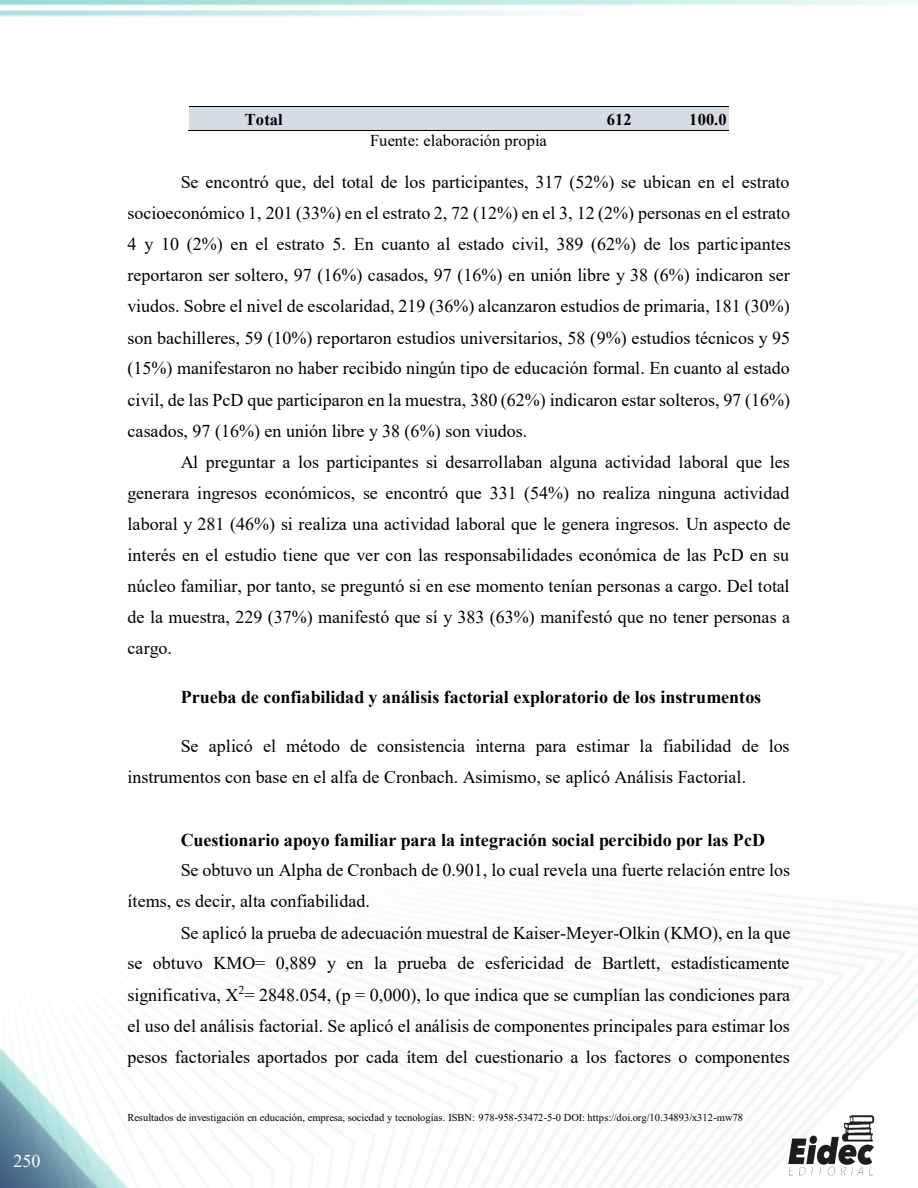
<style>
.page{position:relative;width:918px;height:1188px;background:#fff}
.page>*{position:absolute;margin:0;border:0;box-sizing:border-box;transform-origin:0 0}
.t1{font:18px/31px "Times New Roman";color:#000;text-align:justify}
.t2{font:700 18px "Times New Roman";color:#000}
.t3{font:18px "Times New Roman";color:#fff}
.t4{font:16.5px "Times New Roman";letter-spacing:-.005em;color:#000}
.t5{font:700 16.5px "Times New Roman";letter-spacing:.01em;color:#000}
.t6{font:10.5px "Times New Roman";letter-spacing:.005em;color:#000}
</style>
<div class="page">
<img style="left:0;top:0;width:918px;height:1188px">
<img style="left:776px;top:1094px;width:109px;height:94px">
<div style="left:192px;top:109px;width:357px;height:19px;background:#d5dce4"></div>
<div style="left:552px;top:107px;width:82px;height:24px;background:#d5dce4"></div>
<div style="left:634px;top:107px;width:95px;height:24px;background:#d5dce4"></div>
<hr style="left:189px;top:106px;width:363px;height:1px;background:#000">
<hr style="left:189px;top:107px;width:363px;height:2px;background:#d5dce4">
<hr style="left:552px;top:106px;width:82px;height:1px;background:#000">
<hr style="left:634px;top:106px;width:95px;height:1px;background:#000">
<hr style="left:189px;top:128px;width:363px;height:3px;background:#d5dce4">
<hr style="left:188px;top:131px;width:364px;height:1px;background:#000">
<hr style="left:551px;top:131px;width:83px;height:1px;background:#000">
<hr style="left:633px;top:131px;width:96px;height:1px;background:#000">
<p class="t3" style="left:14px;top:1149px;width:28px">250</p>
<p class="t5" style="left:245px;top:107px;width:39px">Total</p>
<p class="t5" style="left:607px;top:107px;width:27px">612</p>
<p class="t5" style="left:689px;top:107px;width:39px">100.0</p>
<p class="t4" style="left:370px;top:129px;width:178px">Fuente: elaboración propia</p>
<p class="t1" style="left:128px;top:166px;width:665px;text-indent:53px">Se encontró que, del total de los participantes, 317 (52%) se ubican en el estrato socioeconómico 1, 201 (33%) en el estrato 2, 72 (12%) en el 3, 12 (2%) personas en el estrato 4 y 10 (2%) en el estrato 5. En cuanto al estado civil, 389 (62%) de los participantes reportaron ser soltero, 97 (16%) casados, 97 (16%) en unión libre y 38 (6%) indicaron ser viudos. Sobre el nivel de escolaridad, 219 (36%) alcanzaron estudios de primaria, 181 (30%) son bachilleres, 59 (10%) reportaron estudios universitarios, 58 (9%) estudios técnicos y 95 (15%) manifestaron no haber recibido ningún tipo de educación formal. En cuanto al estado civil, de las PcD que participaron en la muestra, 380 (62%) indicaron estar solteros, 97 (16%) casados, 97 (16%) en unión libre y 38 (6%) son viudos.</p>
<p class="t1" style="left:128px;top:446px;width:664px;text-indent:53px">Al preguntar a los participantes si desarrollaban alguna actividad laboral que les generara ingresos económicos, se encontró que 331 (54%) no realiza ninguna actividad laboral y 281 (46%) si realiza una actividad laboral que le genera ingresos. Un aspecto de interés en el estudio tiene que ver con las responsabilidades económica de las PcD en su núcleo familiar, por tanto, se preguntó si en ese momento tenían personas a cargo. Del total de la muestra, 229 (37%) manifestó que sí y 383 (63%) manifestó que no tener personas a cargo.</p>
<p class="t2" style="left:181px;top:684px;width:582px">Prueba de confiabilidad y análisis factorial exploratorio de los instrumentos</p>
<p class="t1" style="left:128px;top:730px;width:663px;text-indent:53px">Se aplicó el método de consistencia interna para estimar la fiabilidad de los instrumentos con base en el alfa de Cronbach. Asimismo, se aplicó Análisis Factorial.</p>
<p class="t2" style="left:181px;top:827px;width:586px">Cuestionario apoyo familiar para la integración social percibido por las PcD</p>
<p class="t1" style="left:128px;top:854px;width:664px;text-indent:53px">Se obtuvo un Alpha de Cronbach de 0.901, lo cual revela una fuerte relación entre los ítems, es decir, alta confiabilidad.</p>
<p class="t1" style="left:128px;top:916px;width:664px;text-indent:53px">Se aplicó la prueba de adecuación muestral de Kaiser-Meyer-Olkin (KMO), en la que se obtuvo KMO= 0,889 y en la prueba de esfericidad de Bartlett, estadísticamente significativa, X<sup>2</sup>= 2848.054, (p = 0,000), lo que indica que se cumplían las condiciones para el uso del análisis factorial. Se aplicó el análisis de componentes principales para estimar los pesos factoriales aportados por cada ítem del cuestionario a los factores o componentes</p>
<p class="t6" style="left:128px;top:1110px;width:617px">Resultados de investigación en educación, empresa, sociedad y tecnologías. ISBN: 978-958-53472-5-0 DOI: https://doi.org/10.34893/x312-mw78</p>
</div>
